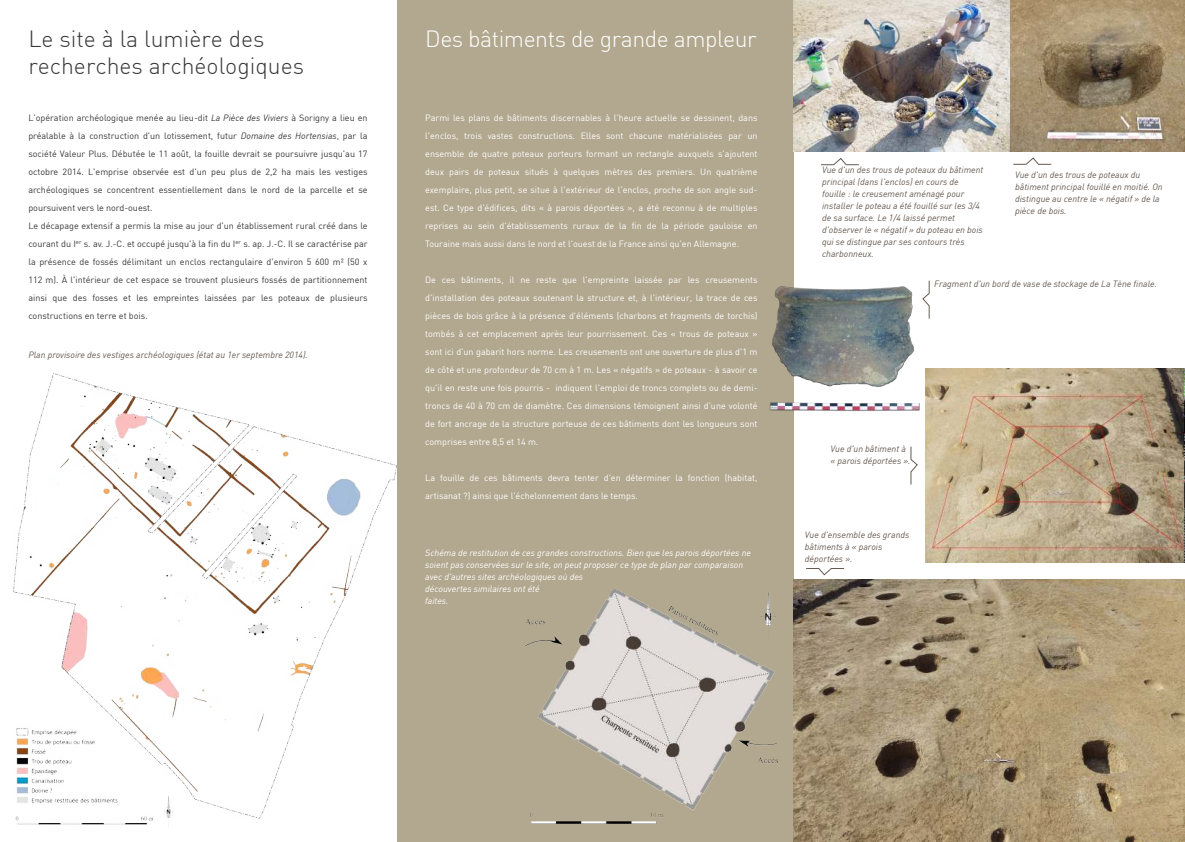
<style>
.page{position:relative;width:1185px;height:842px;background:#fff}
.page>*{position:absolute;margin:0;border:0;box-sizing:border-box;transform-origin:0 0}
.t1{font:300 23px/27px "DIN";color:#383838}
.t2{font:300 23px "DIN";letter-spacing:-.02em;color:#fff}
.t3{font:9px/18px "DIN";color:#fff;text-align:justify}
.t4{font:9px/18px "DIN";color:#383838}
.t5{font:italic 9px/12px "DIN";color:#66594f}
.t6{font:italic 9px/12px "DIN";color:#fff}
.s1{font-style:italic}
</style>
<div class="page">
<div style="left:397px;top:0;width:397px;height:842px;background:#b2a78f"></div>
<img style="left:525px;top:588px;width:253px;height:235px">
<img style="left:14px;top:373px;width:383px;height:452px">
<img style="left:998px;top:0;width:187px;height:152px">
<svg style="left:1013px;top:157px;width:39px;height:8px"></svg>
<svg style="left:821px;top:158px;width:38px;height:7px"></svg>
<img style="left:794px;top:0;width:216px;height:151px">
<img style="left:769px;top:280px;width:161px;height:142px">
<img style="left:926px;top:368px;width:258px;height:194px">
<img style="left:794px;top:579px;width:391px;height:263px">
<svg style="left:910px;top:446px;width:8px;height:39px"></svg>
<svg style="left:806px;top:568px;width:39px;height:7px"></svg>
<h1 class="t1" style="left:28px;top:27px;width:277px">Le site à la lumière des recherches archéologiques</h1>
<p class="t4" style="left:28px;top:109px;width:341px">L'opération archéologique menée au lieu-dit <span class="s1">La Pièce des Viviers</span> à Sorigny a lieu en préalable à la construction d'un lotissement, futur <span class="s1">Domaine des Hortensias</span>, par la société Valeur Plus. Débutée le 11 août, la fouille devrait se poursuivre jusqu'au 17 octobre 2014. L'emprise observée est d'un peu plus de 2,2 ha mais les vestiges archéologiques se concentrent essentiellement dans le nord de la parcelle et se poursuivent vers le nord-ouest.<br>Le décapage extensif a permis la mise au jour d'un établissement rural créé dans le courant du I<sup>er</sup> s. av. J.-C. et occupé jusqu'à la fin du I<sup>er</sup> s. ap. J.-C. Il se caractérise par la présence de fossés délimitant un enclos rectangulaire d'environ 5 600 m² (50 x 112 m). À l'intérieur de cet espace se trouvent plusieurs fossés de partitionnement ainsi que des fosses et les empreintes laissées par les poteaux de plusieurs constructions en terre et bois.</p>
<p class="t5" style="left:28px;top:350px;width:281px">Plan provisoire des vestiges archéologiques (état au 1er septembre 2014).</p>
<h1 class="t2" style="left:425px;top:28px;width:333px">Des bâtiments de grande ampleur</h1>
<p class="t3" style="left:425px;top:109px;width:334px">Parmi les plans de bâtiments discernables à l'heure actuelle se dessinent, dans l'enclos, trois vastes constructions. Elles sont chacune matérialisées par un ensemble de quatre poteaux porteurs formant un rectangle auxquels s'ajoutent deux pairs de poteaux situés à quelques mètres des premiers. Un quatrième exemplaire, plus petit, se situe à l'extérieur de l'enclos, proche de son angle sud&shy;est. Ce type d'édifices, dits « à parois déportées », a été reconnu à de multiples reprises au sein d'établissements ruraux de la fin de la période gauloise en Touraine mais aussi dans le nord et l'ouest de la France ainsi qu'en Allemagne.</p>
<p class="t3" style="left:425px;top:271px;width:334px">De ces bâtiments, il ne reste que l'empreinte laissée par les creusements d'installation des poteaux soutenant la structure et, à l'intérieur, la trace de ces pièces de bois grâce à la présence d'éléments (charbons et fragments de torchis) tombés à cet emplacement après leur pourrissement. Ces « trous de poteaux » sont ici d'un gabarit hors norme. Les creusements ont une ouverture de plus d'1 m de côté et une profondeur de 70 cm à 1 m. Les « négatifs » de poteaux - à savoir ce qu'il en reste une fois pourris - indiquent l'emploi de troncs complets ou de demi&shy;troncs de 40 à 70 cm de diamètre. Ces dimensions témoignent ainsi d'une volonté de fort ancrage de la structure porteuse de ces bâtiments dont les longueurs sont comprises entre 8,5 et 14 m.</p>
<p class="t3" style="left:425px;top:469px;width:334px">La fouille de ces bâtiments devra tenter d'en déterminer la fonction (habitat, artisanat ?) ainsi que l'échelonnement dans le temps.</p>
<p class="t6" style="left:425px;top:547px;width:327px">Schéma de restitution de ces grandes constructions. Bien que les parois déportées ne soient pas conservées sur le site, on peut proposer ce type de plan par comparaison avec d'autres sites archéologiques où des<br>découvertes similaires ont été<br>faites.</p>
<p class="t5" style="left:822px;top:165px;width:163px">Vue d'un des trous de poteaux du bâtiment principal (dans l'enclos) en cours de fouille : le creusement aménagé pour installer le poteau a été fouillé sur les 3/4 de sa surface. Le 1/4 laissé permet d'observer le « négatif » du poteau en bois qui se distingue par ses contours très charbonneux.</p>
<p class="t5" style="left:934px;top:279px;width:224px">Fragment d'un bord de vase de stockage de La Tène finale.</p>
<p class="t5" style="left:1015px;top:169px;width:149px">Vue d'un des trous de poteaux du bâtiment principal fouillé en moitié. On distingue au centre le « négatif » de la pièce de bois.</p>
<p class="t5" style="left:831px;top:443px;width:81px">Vue d'un bâtiment à « parois déportées ».</p>
<p class="t5" style="left:805px;top:529px;width:106px">Vue d'ensemble des grands bâtiments à « parois déportées ».</p>
</div>
